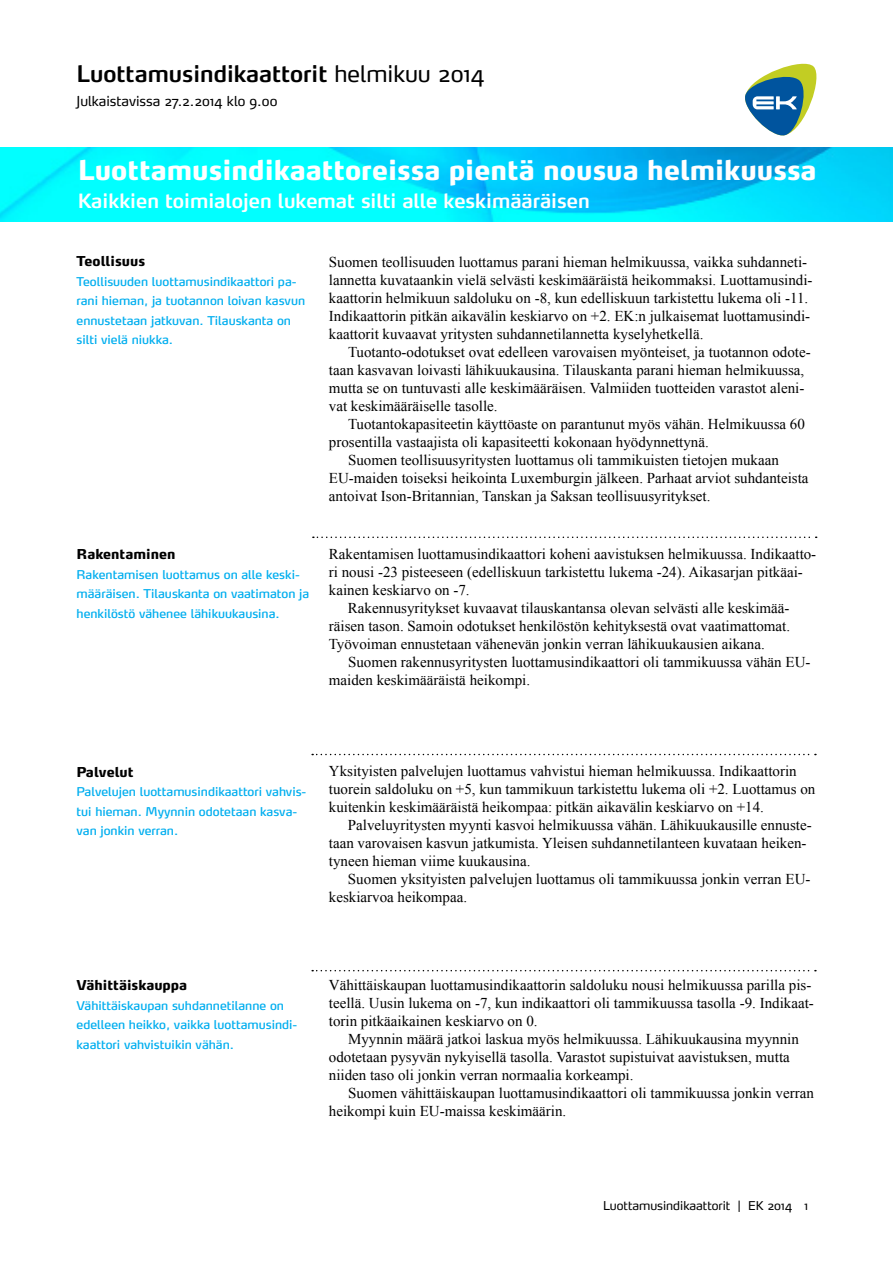
<style>
.page{position:relative;width:893px;height:1263px;background:#fff}
.page>*{position:absolute;margin:0;border:0;box-sizing:border-box;transform-origin:0 0}
.t1{font:800 27px "Max";color:#fff}
.t2{font:600 22.5px "Max";color:#000}
.t3{font:600 19.5px "Max";color:#fff}
.t4{font:15px/18px "Times New Roman";color:#000}
.t5{font:800 13.5px "Max";color:#000}
.t6{font:13.5px "Max";color:#000}
.t7{font:12px/19.5px "Max";color:#00aeef}
.t8{font:12px "Max";color:#000}
.s1{font-weight:400}
.s2{font-family:"Max LF"}
</style>
<div class="page">
<svg style="left:745px;top:64px;width:71px;height:71px"></svg>
<svg style="left:313px;top:536px;width:504px;height:2px"></svg>
<svg style="left:312px;top:754px;width:504px;height:1px"></svg>
<svg style="left:312px;top:970px;width:504px;height:1px"></svg>
<img style="left:0;top:148px;width:893px;height:73px">
<h2 class="t2" style="left:77px;top:60px;width:410px">Luottamusindikaattorit <span class="s1">helmikuu 2014</span></h2>
<p class="t6" style="left:77px;top:93px;width:203px">Julkaistavissa 27.2.2014 klo 9.00</p>
<h1 class="t1" style="left:78px;top:153px;width:740px">Luottamusindikaattoreissa pientä nousua helmikuussa</h1>
<h3 class="t3" style="left:78px;top:189px;width:514px">Kaikkien toimialojen lukemat silti alle keskimääräisen</h3>
<p class="t5" style="left:77px;top:253px;width:70px">Teollisuus</p>
<p class="t7" style="left:77px;top:271px;width:230px">Teollisuuden luottamusindikaattori pa&shy;rani hieman, ja tuotannon loivan kasvun ennustetaan jatkuvan. Tilauskanta on silti vielä niukka.</p>
<p class="t5" style="left:77px;top:546px;width:100px">Rakentaminen</p>
<p class="t7" style="left:77px;top:564px;width:234px">Rakentamisen luottamus on alle keski&shy;määräisen. Tilauskanta on vaatimaton ja henkilöstö vähenee lähikuukausina.</p>
<p class="t4" style="left:329px;top:252px;width:485px">Suomen teollisuuden luottamus parani hieman helmikuussa, vaikka suhdanneti&shy;lannetta kuvataankin vielä selvästi keskimääräistä heikommaksi. Luottamusindi&shy;kaattorin helmikuun saldoluku on -8, kun edelliskuun tarkistettu lukema oli -11.<br>Indikaattorin pitkän aikavälin keskiarvo on +2. EK:n julkaisemat luottamusindi&shy;kaattorit kuvaavat yritysten suhdannetilannetta kyselyhetkellä.</p>
<p class="t4" style="left:329px;top:342px;width:483px;text-indent:19px">Tuotanto-odotukset ovat edelleen varovaisen myönteiset, ja tuotannon odote&shy;taan kasvavan loivasti lähikuukausina. Tilauskanta parani hieman helmikuussa, mutta se on tuntuvasti alle keskimääräisen. Valmiiden tuotteiden varastot aleni&shy;vat keskimääräiselle tasolle.</p>
<p class="t4" style="left:348px;top:414px;width:458px">Tuotantokapasiteetin käyttöaste on parantunut myös vähän. Helmikuussa 60</p>
<p class="t4" style="left:329px;top:432px;width:381px">prosentilla vastaajista oli kapasiteetti kokonaan hyödynnettynä.</p>
<p class="t4" style="left:348px;top:450px;width:432px">Suomen teollisuusyritysten luottamus oli tammikuisten tietojen mukaan</p>
<p class="t4" style="left:329px;top:468px;width:481px">EU-maiden toiseksi heikointa Luxemburgin jälkeen. Parhaat arviot suhdanteista</p>
<p class="t4" style="left:329px;top:486px;width:383px">antoivat Ison-Britannian, Tanskan ja Saksan teollisuusyritykset.</p>
<p class="t4" style="left:329px;top:544px;width:489px">Rakentamisen luottamusindikaattori koheni aavistuksen helmikuussa. Indikaatto-</p>
<p class="t4" style="left:329px;top:562px;width:476px">ri nousi -23 pisteeseen (edelliskuun tarkistettu lukema -24). Aikasarjan pitkäai-</p>
<p class="t4" style="left:329px;top:580px;width:142px">kainen keskiarvo on -7.</p>
<p class="t4" style="left:348px;top:598px;width:443px">Rakennusyritykset kuvaavat tilauskantansa olevan selvästi alle keskimää-</p>
<p class="t4" style="left:329px;top:616px;width:463px">räisen tason. Samoin odotukset henkilöstön kehityksestä ovat vaatimattomat.</p>
<p class="t4" style="left:329px;top:634px;width:437px">Työvoiman ennustetaan vähenevän jonkin verran lähikuukausien aikana.</p>
<p class="t4" style="left:348px;top:652px;width:464px">Suomen rakennusyritysten luottamusindikaattori oli tammikuussa vähän EU-</p>
<p class="t4" style="left:329px;top:670px;width:203px">maiden keskimääräistä heikompi.</p>
<p class="t5" style="left:77px;top:763px;width:59px">Palvelut</p>
<p class="t7" style="left:77px;top:782px;width:231px">Palvelujen luottamusindikaattori vahvis&shy;tui hieman. Myynnin odotetaan kasva&shy;van jonkin verran.</p>
<p class="t4" style="left:329px;top:762px;width:488px">Yksityisten palvelujen luottamus vahvistui hieman helmikuussa. Indikaattorin tuorein saldoluku on +5, kun tammikuun tarkistettu lukema oli +2. Luottamus on kuitenkin keskimääräistä heikompaa: pitkän aikavälin keskiarvo on +14.</p>
<p class="t4" style="left:329px;top:816px;width:484px;text-indent:19px">Palveluyritysten myynti kasvoi helmikuussa vähän. Lähikuukausille ennuste&shy;taan varovaisen kasvun jatkumista. Yleisen suhdannetilanteen kuvataan heiken&shy;tyneen hieman viime kuukausina.</p>
<p class="t4" style="left:329px;top:870px;width:483px;text-indent:19px">Suomen yksityisten palvelujen luottamus oli tammikuussa jonkin verran EU&shy;keskiarvoa heikompaa.</p>
<p class="t5" style="left:77px;top:977px;width:112px">Vähittäiskauppa</p>
<p class="t7" style="left:77px;top:995px;width:222px">Vähittäiskaupan suhdannetilanne on edelleen heikko, vaikka luottamusindi&shy;kaattori vahvistuikin vähän.</p>
<p class="t4" style="left:329px;top:975px;width:486px">Vähittäiskaupan luottamusindikaattorin saldoluku nousi helmikuussa parilla pis&shy;teellä. Uusin lukema on -7, kun indikaattori oli tammikuussa tasolla -9. Indikaat&shy;torin pitkäaikainen keskiarvo on 0.</p>
<p class="t4" style="left:329px;top:1029px;width:471px;text-indent:19px">Myynnin määrä jatkoi laskua myös helmikuussa. Lähikuukausina myynnin odotetaan pysyvän nykyisellä tasolla. Varastot supistuivat aavistuksen, mutta niiden taso oli jonkin verran normaalia korkeampi.</p>
<p class="t4" style="left:329px;top:1083px;width:486px;text-indent:19px">Suomen vähittäiskaupan luottamusindikaattori oli tammikuussa jonkin verran heikompi kuin EU-maissa keskimäärin.</p>
<p class="t8" style="left:603px;top:1198px;width:206px">Luottamusindikaattorit <span class="s2">|</span> EK 2014 1</p>
</div>
